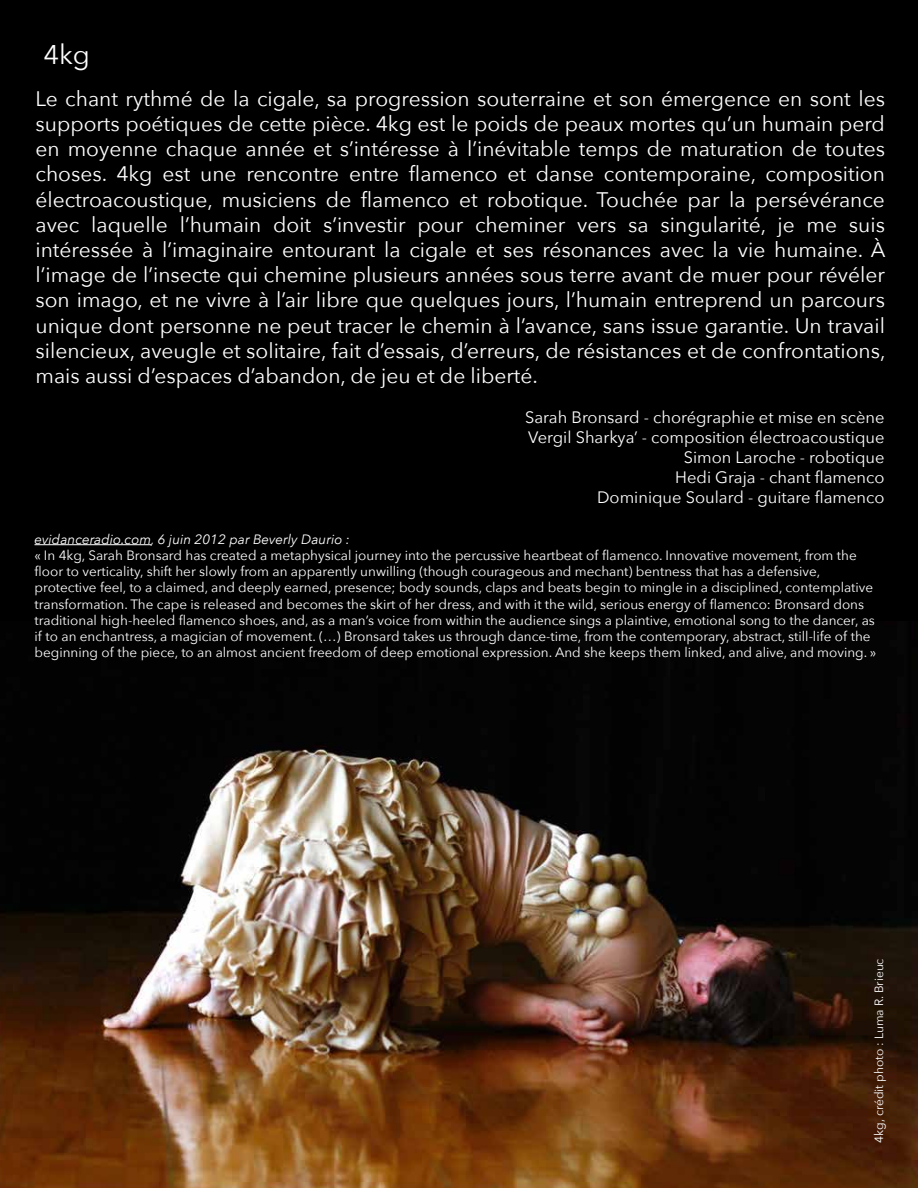
<style>
.page{position:relative;width:918px;height:1188px;background:#fff}
.page>*{position:absolute;margin:0;border:0;box-sizing:border-box;transform-origin:0 0}
.t1{font:27px "Avenir Next";color:#fff}
.t2{font:21px/25.2px "Avenir Next";color:#fff;text-align:justify}
.t3{font:16.5px/19.8px "Avenir Next";color:#fff;text-align:right}
.t4{font:13.5px/16.2px "Avenir Next";color:#fff}
.t5{font:italic 13.5px "Avenir Next";color:#fff}
.t6{font:12px "Avenir Next";color:#fff}
</style>
<div class="page">
<img style="left:0;top:621px;width:918px;height:567px">
<div style="left:0;top:0;width:918px;height:621px;background:#000"></div>
<hr style="left:34px;top:544px;width:117px;height:1px;background:#fff">
<p class="t1" style="left:44px;top:32px;width:48px">4kg</p>
<p class="t2" style="left:36px;top:85px;width:852px">Le chant rythmé de la cigale, sa progression souterraine et son émergence en sont les supports poétiques de cette pièce. 4kg est le poids de peaux mortes qu’un humain perd en moyenne chaque année et s’intéresse à l’inévitable temps de maturation de toutes choses. 4kg est une rencontre entre flamenco et danse contemporaine, composition électroacoustique, musiciens de flamenco et robotique. Touchée par la persévérance avec laquelle l’humain doit s’investir pour cheminer vers sa singularité, je me suis intéressée à l’imaginaire entourant la cigale et ses résonances avec la vie humaine. À l’image de l’insecte qui chemine plusieurs années sous terre avant de muer pour révéler son imago, et ne vivre à l’air libre que quelques jours, l’humain entreprend un parcours unique dont personne ne peut tracer le chemin à l’avance, sans issue garantie. Un travail silencieux, aveugle et solitaire, fait d’essais, d’erreurs, de résistances et de confrontations, mais aussi d’espaces d’abandon, de jeu et de liberté.</p>
<p class="t3" style="left:525px;top:407px;width:361px">Sarah Bronsard - chorégraphie et mise en scène Vergil Sharkya’ - composition électroacoustique Simon Laroche - robotique<br>Hedi Graja - chant flamenco<br>Dominique Soulard - guitare flamenco</p>
<p class="t5" style="left:34px;top:528px;width:317px">evidanceradio.com, 6 juin 2012 par Beverly Daurio :</p>
<p class="t4" style="left:34px;top:547px;width:843px">« In 4kg, Sarah Bronsard has created a metaphysical journey into the percussive heartbeat of flamenco. Innovative movement, from the floor to verticality, shift her slowly from an apparently unwilling (though courageous and mechant) bentness that has a defensive, protective feel, to a claimed, and deeply earned, presence; body sounds, claps and beats begin to mingle in a disciplined, contemplative transformation. The cape is released and becomes the skirt of her dress, and with it the wild, serious energy of flamenco: Bronsard dons traditional high-heeled flamenco shoes, and, as a man’s voice from within the audience sings a plaintive, emotional song to the dancer, as if to an enchantress, a magician of movement. (…) Bronsard takes us through dance-time, from the contemporary, abstract, still-life of the beginning of the piece, to an almost ancient freedom of deep emotional expression. And she keeps them linked, and alive, and moving. »</p>
<p class="t6" style="left:869px;top:1143px;width:186px;rotate:-90deg">4kg, crédit photo : Luma R. Brieuc</p>
</div>
